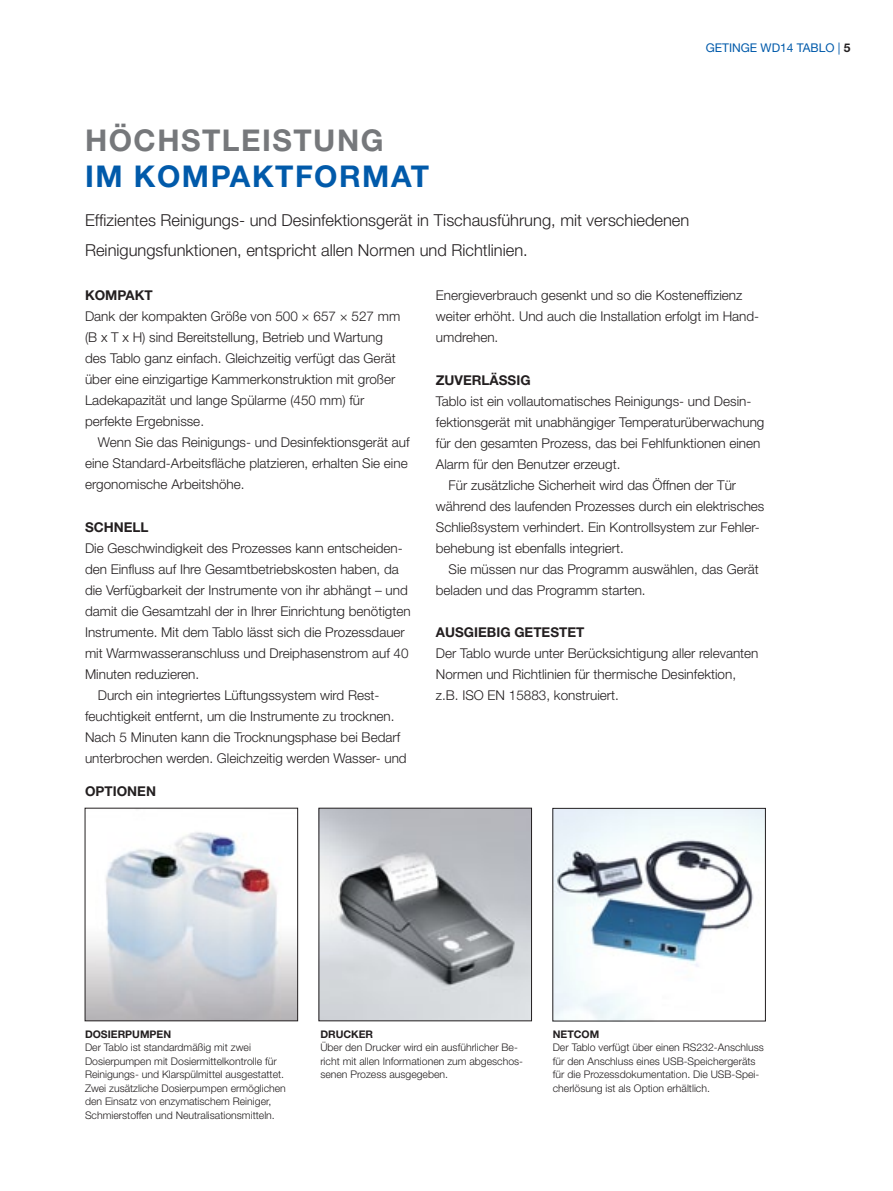
<style>
.page{position:relative;width:893px;height:1191px;background:#fff}
.page>*{position:absolute;margin:0;border:0;box-sizing:border-box;transform-origin:0 0}
.t1{font:700 30px "Helvetica Neue";letter-spacing:.05em;color:#015aaa}
.t2{font:700 30px "Helvetica Neue";letter-spacing:.05em;color:#76787b}
.t3{font:300 16.5px/30px "Helvetica Neue";color:#231f20}
.t4{font:300 13.5px/21px "Helvetica Neue";color:#231f20}
.t5{font:700 13.5px "Helvetica Neue";color:#231f20}
.t6{font:12px "Helvetica Neue";color:#015aaa}
.t7{font:300 10.5px/13.5px "Helvetica Neue";color:#231f20}
.t8{font:700 10.5px "Helvetica Neue";color:#231f20}
.s1{font-weight:700;color:#231f20}
</style>
<div class="page">
<img style="left:321px;top:810px;width:209px;height:209px">
<img style="left:87px;top:832px;width:209px;height:187px">
<div style="left:85px;top:808px;width:213px;height:213px;border:1px solid #231f20"></div>
<div style="left:319px;top:808px;width:213px;height:213px;border:1px solid #231f20"></div>
<img style="left:555px;top:810px;width:209px;height:209px">
<div style="left:553px;top:808px;width:213px;height:213px;border:1px solid #231f20"></div>
<p class="t6" style="left:706px;top:41px;width:146px">GETINGE WD14 TABLO | <span class="s1">5</span></p>
<h1 class="t2" style="left:85px;top:122px;width:72px">HÖCHS</h1>
<h1 class="t2" style="left:202px;top:122px;width:183px">TLEISTUNG</h1>
<h1 class="t1" style="left:85px;top:158px;width:346px">IM KOMPAKTFORMAT</h1>
<p class="t3" style="left:85px;top:204px;width:606px">Effizientes Reinigungs- und Desinfektionsgerät in Tischausführung, mit verschiedenen<br>Reinigungsfunktionen, entspricht allen Normen und Richtlinien.</p>
<p class="t5" style="left:85px;top:287px;width:69px">KOMPAKT</p>
<p class="t4" style="left:85px;top:305px;width:317px">Dank der kompakten Größe von 500 × 657 × 527 mm (B x T x H) sind Bereitstellung, Betrieb und Wartung des Tablo ganz einfach. Gleichzeitig verfügt das Gerät über eine einzigartige Kammerkonstruktion mit großer Ladekapazität und lange Spülarme (450 mm) für perfekte Ergebnisse.</p>
<p class="t4" style="left:85px;top:431px;width:326px;text-indent:13px">Wenn Sie das Reinigungs- und Desinfektionsgerät auf eine Standard-Arbeitsfläche platzieren, erhalten Sie eine ergonomische Arbeitshöhe.</p>
<p class="t5" style="left:85px;top:518px;width:11px">SCH</p>
<p class="t5" style="left:114px;top:518px;width:36px">NELL</p>
<p class="t4" style="left:85px;top:537px;width:319px">Die Geschwindigkeit des Prozesses kann entscheiden-</p>
<p class="t4" style="left:85px;top:558px;width:315px">den Einfluss auf Ihre Gesamtbetriebskosten haben, da</p>
<p class="t4" style="left:85px;top:579px;width:324px">die Verfügbarkeit der Instrumente von ihr abhängt – und</p>
<p class="t4" style="left:85px;top:600px;width:327px">damit die Gesamtzahl der in Ihrer Einrichtung benötigten</p>
<p class="t4" style="left:85px;top:621px;width:321px">Instrumente. Mit dem Tablo lässt sich die Prozessdauer</p>
<p class="t4" style="left:85px;top:642px;width:325px">mit Warmwasseranschluss und Dreiphasenstrom auf 40</p>
<p class="t4" style="left:85px;top:663px;width:116px">Minuten reduzieren.</p>
<p class="t4" style="left:98px;top:684px;width:283px">Durch ein integriertes Lüftungssystem wird Rest-</p>
<p class="t4" style="left:85px;top:705px;width:311px">feuchtigkeit entfernt, um die Instrumente zu trocknen.</p>
<p class="t4" style="left:85px;top:726px;width:317px">Nach 5 Minuten kann die Trocknungsphase bei Bedarf</p>
<p class="t4" style="left:85px;top:747px;width:323px">unterbrochen werden. Gleichzeitig werden Wasser- und</p>
<p class="t5" style="left:85px;top:782px;width:72px">OPTIONEN</p>
<p class="t4" style="left:436px;top:284px;width:325px">Energieverbrauch gesenkt und so die Kosteneffizienz weiter erhöht. Und auch die Installation erfolgt im Hand&shy;umdrehen.</p>
<p class="t5" style="left:436px;top:371px;width:64px">ZUVERLÄSS</p>
<p class="t5" style="left:516px;top:371px;width:16px">IG</p>
<p class="t4" style="left:436px;top:390px;width:317px">Tablo ist ein vollautomatisches Reinigungs- und Desin-</p>
<p class="t4" style="left:436px;top:411px;width:330px">fektionsgerät mit unabhängiger Temperaturüberwachung</p>
<p class="t4" style="left:436px;top:432px;width:326px">für den gesamten Prozess, das bei Fehlfunktionen einen</p>
<p class="t4" style="left:436px;top:453px;width:186px">Alarm für den Benutzer erzeugt.</p>
<p class="t4" style="left:449px;top:474px;width:289px">Für zusätzliche Sicherheit wird das Öffnen der Tür</p>
<p class="t4" style="left:436px;top:495px;width:330px">während des laufenden Prozesses durch ein elektrisches</p>
<p class="t4" style="left:436px;top:516px;width:326px">Schließsystem verhindert. Ein Kontrollsystem zur Fehler-</p>
<p class="t4" style="left:436px;top:537px;width:190px">behebung ist ebenfalls integriert.</p>
<p class="t4" style="left:449px;top:558px;width:312px">Sie müssen nur das Programm auswählen, das Gerät</p>
<p class="t4" style="left:436px;top:579px;width:211px">beladen und das Programm starten.</p>
<p class="t5" style="left:436px;top:624px;width:150px">AUSGIEBIG GETESTET</p>
<p class="t4" style="left:436px;top:643px;width:324px">Der Tablo wurde unter Berücksichtigung aller relevanten<br>Normen und Richtlinien für thermische Desinfektion, z.B. ISO EN 15883, konstruiert.</p>
<p class="t8" style="left:85px;top:1027px;width:88px">DOSIERPUM PEN</p>
<p class="t7" style="left:85px;top:1040px;width:202px">Der Tablo ist standardmäßig mit zwei Dosierpumpen mit Dosiermittelkontrolle für Reinigungs- und Klarspülmittel ausgestattet.<br>Zwei zusätzliche Dosierpumpen ermöglichen den Einsatz von enzymatischem Reiniger, Schmierstoffen und Neutralisationsmitteln.</p>
<p class="t8" style="left:320px;top:1027px;width:24px">DRUCK</p>
<p class="t8" style="left:359px;top:1027px;width:16px">ER</p>
<p class="t7" style="left:320px;top:1040px;width:204px">Über den Drucker wird ein ausführlicher Be&shy;richt mit allen Informationen zum abgeschos&shy;senen Prozess ausgegeben.</p>
<p class="t8" style="left:553px;top:1027px;width:47px">NETCOM</p>
<p class="t7" style="left:553px;top:1040px;width:213px">Der Tablo verfügt über einen RS232-Anschluss für den Anschluss eines USB-Speichergeräts für die Prozessdokumentation. Die USB-Spei&shy;cherlösung ist als Option erhältlich.</p>
</div>
